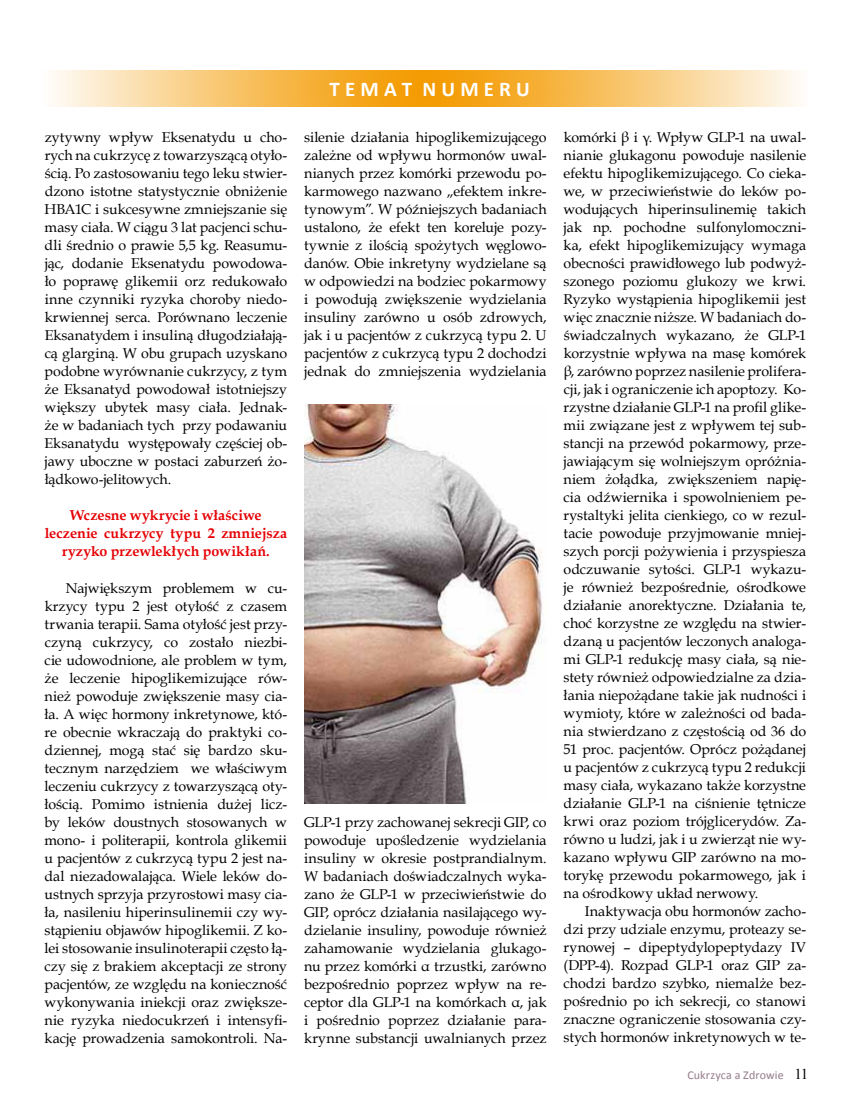
<style>
.page{position:relative;width:851px;height:1106px;background:#fff}
.page>*{position:absolute;margin:0;border:0;box-sizing:border-box;transform-origin:0 0}
.t1{font:700 21px "Calibri";color:#fff}
.t2{font:14.25px/18px "Book Antiqua";color:#000;text-align:justify}
.t3{font:700 14.25px/18px "Book Antiqua";letter-spacing:.005em;color:#e60005;text-align:center}
.t4{font:12px "Calibri";letter-spacing:.01em;color:#947c89}
.s1{font-family:"Times New Roman";font-size:15px;color:#000}
</style>
<div class="page">
<svg style="left:54px;top:70px;width:744px;height:36px;background:#f9d18c"></svg>
<svg style="left:326px;top:70px;width:206px;height:37px;background:#f4a215"></svg>
<img style="left:304px;top:404px;width:239px;height:399px">
<p class="t2" style="left:45px;top:128px;width:244px">zytywny wpływ Eksenatydu u cho&shy;rych na cukrzycę z towarzyszącą otyło&shy;ścią. Po zastosowaniu tego leku stwier&shy;dzono istotne statystycznie obniżenie HBA1C i sukcesywne zmniejszanie się masy ciała. W ciągu 3 lat pacjenci schu&shy;dli średnio o prawie 5,5 kg. Reasumu&shy;jąc, dodanie Eksenatydu powodowa&shy;ło poprawę glikemii orz redukowało inne czynniki ryzyka choroby niedo&shy;krwiennej serca. Porównano leczenie Eksanatydem i insuliną długodziałają&shy;cą glarginą. W obu grupach uzyskano podobne wyrównanie cukrzycy, z tym że Eksanatyd powodował istotniejszy większy ubytek masy ciała. Jednak&shy;że w badaniach tych przy podawaniu Eksanatydu występowały częściej ob&shy;jawy uboczne w postaci zaburzeń żo&shy;łądkowo-jelitowych.</p>
<p class="t3" style="left:45px;top:506px;width:244px">Wczesne wykrycie i właściwe leczenie cukrzycy typu 2 zmniejsza ryzyko przewlekłych powikłań.</p>
<p class="t2" style="left:45px;top:578px;width:244px;text-indent:21px">Największym problemem w cu&shy;krzycy typu 2 jest otyłość z czasem trwania terapii. Sama otyłość jest przy&shy;czyną cukrzycy, co zostało niezbi&shy;cie udowodnione, ale problem w tym, że leczenie hipoglikemizujące rów&shy;nież powoduje zwiększenie masy cia&shy;ła. A więc hormony inkretynowe, któ&shy;re obecnie wkraczają do praktyki co&shy;dziennej, mogą stać się bardzo sku&shy;tecznym narzędziem we właściwym leczeniu cukrzycy z towarzyszącą oty&shy;łością. Pomimo istnienia dużej licz&shy;by leków doustnych stosowanych w mono- i politerapii, kontrola glikemii u pacjentów z cukrzycą typu 2 jest na&shy;dal niezadowalająca. Wiele leków do&shy;ustnych sprzyja przyrostowi masy cia&shy;ła, nasileniu hiperinsulinemii czy wy&shy;stąpieniu objawów hipoglikemii. Z ko&shy;lei stosowanie insulinoterapii często łą&shy;czy się z brakiem akceptacji ze strony pacjentów, ze względu na konieczność wykonywania iniekcji oraz zwiększe&shy;nie ryzyka niedocukrzeń i intensyfi&shy;kację prowadzenia samokontroli. Na-</p>
<h1 class="t1" style="left:329px;top:76px;width:202px">T E M A T N U M E R U</h1>
<p class="t2" style="left:304px;top:128px;width:244px">silenie działania hipoglikemizującego zależne od wpływu hormonów uwal&shy;nianych przez komórki przewodu po&shy;karmowego nazwano „efektem inkre&shy;tynowym”. W późniejszych badaniach ustalono, że efekt ten koreluje pozy&shy;tywnie z ilością spożytych węglowo&shy;danów. Obie inkretyny wydzielane są w odpowiedzi na bodziec pokarmowy i powodują zwiększenie wydzielania insuliny zarówno u osób zdrowych, jak i u pacjentów z cukrzycą typu 2. U pacjentów z cukrzycą typu 2 dochodzi jednak do zmniejszenia wydzielania</p>
<p class="t2" style="left:304px;top:812px;width:244px">GLP-1 przy zachowanej sekrecji GIP, co powoduje upośledzenie wydzielania insuliny w okresie postprandialnym.<br>W badaniach doświadczalnych wyka&shy;zano że GLP-1 w przeciwieństwie do GIP, oprócz działania nasilającego wy&shy;dzielanie insuliny, powoduje również zahamowanie wydzielania glukago&shy;nu przez komórki α trzustki, zarówno bezpośrednio poprzez wpływ na re&shy;ceptor dla GLP-1 na komórkach α, jak i pośrednio poprzez działanie para&shy;krynne substancji uwalnianych przez</p>
<p class="t2" style="left:563px;top:128px;width:244px">komórki β i γ. Wpływ GLP-1 na uwal&shy;nianie glukagonu powoduje nasilenie efektu hipoglikemizującego. Co cieka&shy;we, w przeciwieństwie do leków po&shy;wodujących hiperinsulinemię takich jak np. pochodne sulfonylomoczni&shy;ka, efekt hipoglikemizujący wymaga obecności prawidłowego lub podwyż&shy;szonego poziomu glukozy we krwi.<br>Ryzyko wystąpienia hipoglikemii jest więc znacznie niższe. W badaniach do&shy;świadczalnych wykazano, że GLP-1 korzystnie wpływa na masę komórek β, zarówno poprzez nasilenie prolifera&shy;cji, jak i ograniczenie ich apoptozy. Ko&shy;rzystne działanie GLP-1 na profil glike&shy;mii związane jest z wpływem tej sub&shy;stancji na przewód pokarmowy, prze&shy;jawiającym się wolniejszym opróżnia&shy;niem żołądka, zwiększeniem napię&shy;cia odźwiernika i spowolnieniem pe&shy;rystaltyki jelita cienkiego, co w rezul&shy;tacie powoduje przyjmowanie mniej&shy;szych porcji pożywienia i przyspiesza odczuwanie sytości. GLP-1 wykazu&shy;je również bezpośrednie, ośrodkowe działanie anorektyczne. Działania te, choć korzystne ze względu na stwier&shy;dzaną u pacjentów leczonych analoga&shy;mi GLP-1 redukcję masy ciała, są nie&shy;stety również odpowiedzialne za dzia&shy;łania niepożądane takie jak nudności i wymioty, które w zależności od bada&shy;nia stwierdzano z częstością od 36 do 51 proc. pacjentów. Oprócz pożądanej u pacjentów z cukrzycą typu 2 redukcji masy ciała, wykazano także korzystne działanie GLP-1 na ciśnienie tętnicze krwi oraz poziom trójglicerydów. Za&shy;równo u ludzi, jak i u zwierząt nie wy&shy;kazano wpływu GIP zarówno na mo&shy;torykę przewodu pokarmowego, jak i na ośrodkowy układ nerwowy.</p>
<p class="t2" style="left:563px;top:902px;width:244px;text-indent:21px">Inaktywacja obu hormonów zacho&shy;dzi przy udziale enzymu, proteazy se&shy;rynowej – dipeptydylopeptydazy IV (DPP-4). Rozpad GLP-1 oraz GIP za&shy;chodzi bardzo szybko, niemalże bez&shy;pośrednio po ich sekrecji, co stanowi znaczne ograniczenie stosowania czy&shy;stych hormonów inkretynowych w te-</p>
<p class="t4" style="left:687px;top:1067px;width:123px">Cukrzyca a Zdrowie <span class="s1">11</span></p>
</div>
